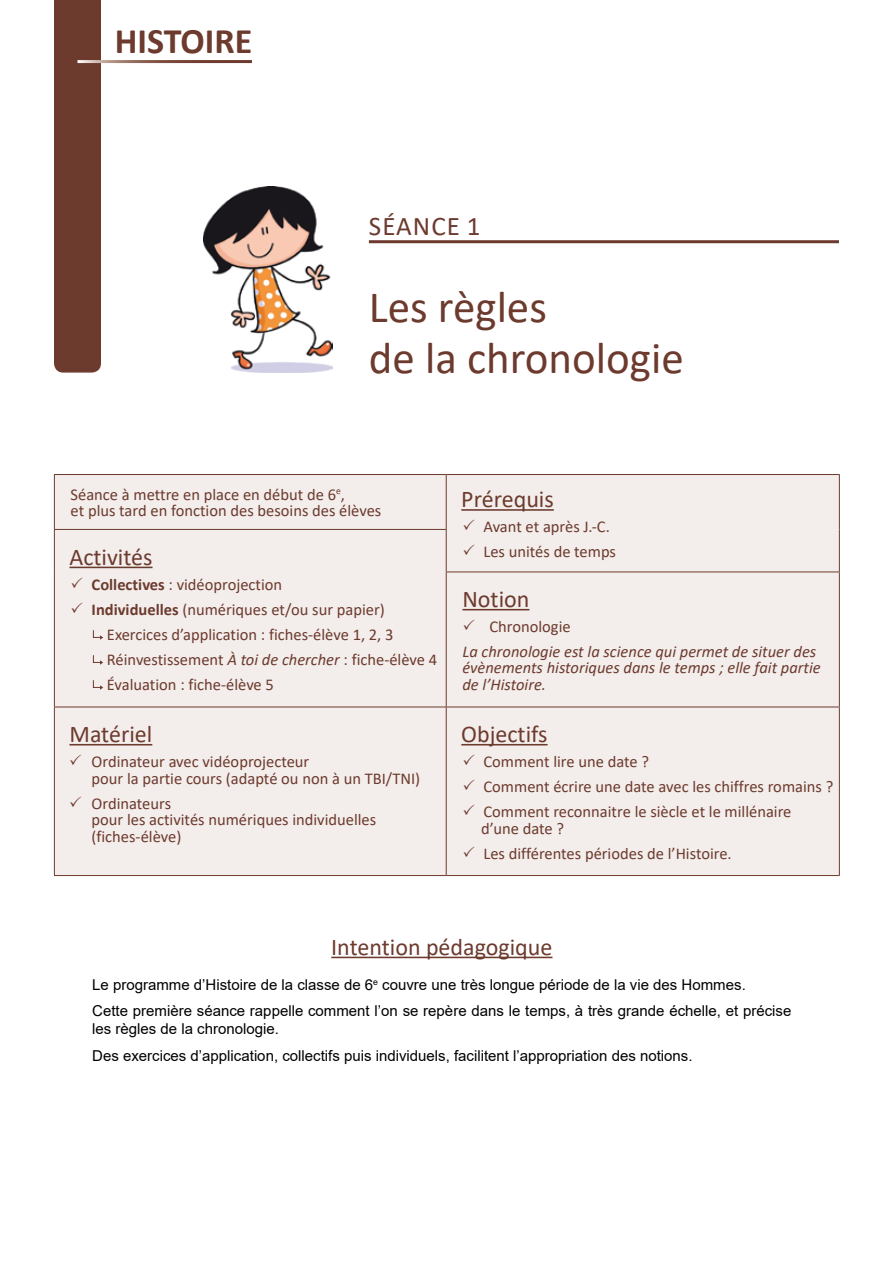
<style>
.page{position:relative;width:893px;height:1263px;background:#fff}
.page>*{position:absolute;margin:0;border:0;box-sizing:border-box;transform-origin:0 0}
.t1{font:45px/50.2px "Calibri";color:#6d3a2e}
.t2{font:700 36px "Calibri";color:#6d3a2e}
.t3{font:27px "Calibri";letter-spacing:.04em;color:#6d3a2e}
.t4{font:24px "Calibri";color:#6d3a2e}
.t5{font:16.5px/16.5px "Calibri";color:#6d3a2e}
.t6{font:italic 16.5px/16.5px "Calibri";color:#6d3a2e}
.t7{font:15px/26.5px "Arial";color:#000}
.s1{font-weight:700}
.s2{font-style:italic}
</style>
<div class="page">
<div style="left:55px;top:475px;width:784px;height:400px;background:#f3eeeb"></div>
<hr style="left:54px;top:475px;width:1px;height:54px;background:#6d3a2e">
<hr style="left:54px;top:530px;width:1px;height:42px;background:#6d3a2e">
<hr style="left:54px;top:572px;width:1px;height:135px;background:#6d3a2e">
<hr style="left:54px;top:474px;width:392px;height:1px;background:#6d3a2e">
<hr style="left:54px;top:529px;width:393px;height:1px;background:#6d3a2e">
<hr style="left:446px;top:475px;width:1px;height:54px;background:#6d3a2e">
<hr style="left:446px;top:530px;width:1px;height:42px;background:#6d3a2e">
<hr style="left:446px;top:474px;width:394px;height:1px;background:#6d3a2e">
<hr style="left:839px;top:475px;width:1px;height:54px;background:#6d3a2e">
<hr style="left:839px;top:529px;width:1px;height:43px;background:#6d3a2e">
<hr style="left:54px;top:707px;width:1px;height:168px;background:#6d3a2e">
<hr style="left:54px;top:707px;width:392px;height:1px;background:#6d3a2e">
<hr style="left:54px;top:875px;width:392px;height:1px;background:#6d3a2e">
<hr style="left:446px;top:572px;width:1px;height:135px;background:#6d3a2e">
<hr style="left:446px;top:707px;width:1px;height:168px;background:#6d3a2e">
<hr style="left:446px;top:572px;width:394px;height:1px;background:#6d3a2e">
<hr style="left:839px;top:572px;width:1px;height:135px;background:#6d3a2e">
<hr style="left:839px;top:707px;width:1px;height:168px;background:#6d3a2e">
<hr style="left:446px;top:707px;width:394px;height:1px;background:#6d3a2e">
<hr style="left:446px;top:875px;width:394px;height:1px;background:#6d3a2e">
<hr style="left:461px;top:509px;width:93px;height:2px;background:#6d3a2e">
<hr style="left:69px;top:567px;width:84px;height:1px;background:#6d3a2e">
<svg style="left:93px;top:629px;width:10px;height:11px"></svg>
<svg style="left:93px;top:654px;width:10px;height:11px"></svg>
<svg style="left:93px;top:679px;width:10px;height:11px"></svg>
<hr style="left:462px;top:609px;width:67px;height:1px;background:#6d3a2e">
<hr style="left:69px;top:744px;width:83px;height:1px;background:#6d3a2e">
<hr style="left:461px;top:744px;width:87px;height:1px;background:#6d3a2e">
<hr style="left:331px;top:957px;width:221px;height:1px;background:#6d3a2e">
<div style="left:54px;top:0;width:47px;height:373px;background:#6d3a2e"></div>
<img style="left:203px;top:186px;width:130px;height:187px">
<hr style="left:369px;top:240px;width:470px;height:3px;background:#6d3a2e">
<hr style="left:77px;top:60px;width:175px;height:3px;background:#fff">
<svg style="left:464px;top:519px;width:10px;height:11px"></svg>
<svg style="left:464px;top:544px;width:10px;height:11px"></svg>
<svg style="left:72px;top:577px;width:11px;height:10px"></svg>
<svg style="left:72px;top:602px;width:11px;height:10px"></svg>
<svg style="left:464px;top:619px;width:10px;height:11px"></svg>
<svg style="left:70px;top:754px;width:11px;height:11px"></svg>
<svg style="left:70px;top:796px;width:11px;height:10px"></svg>
<svg style="left:464px;top:754px;width:10px;height:11px"></svg>
<svg style="left:464px;top:779px;width:10px;height:11px"></svg>
<svg style="left:464px;top:804px;width:10px;height:11px"></svg>
<svg style="left:464px;top:846px;width:10px;height:10px"></svg>
<h2 class="t2" style="left:115px;top:15px;width:139px">HISTOIRE</h2>
<h3 class="t3" style="left:369px;top:207px;width:113px">SÉANCE 1</h3>
<h1 class="t1" style="left:369px;top:281px;width:316px">Les règles<br>de la chronologie</h1>
<p class="t5" style="left:71px;top:486px;width:312px">Séance à mettre en place en début de 6<sup>e</sup>,<br>et plus tard en fonction des besoins des élèves</p>
<h3 class="t4" style="left:461px;top:483px;width:94px">Prérequis</h3>
<p class="t5" style="left:483px;top:514px;width:134px;line-height:25px">Avant et après J.-C.<br>Les unités de temps</p>
<h3 class="t4" style="left:69px;top:540px;width:85px">Activités</h3>
<p class="t5" style="left:92px;top:575px;width:192px"><span class="s1">Collectives</span> : vidéoprojection</p>
<p class="t5" style="left:92px;top:600px;width:295px"><span class="s1">Individuelles</span> (numériques et/ou sur papier)</p>
<p class="t5" style="left:107px;top:625px;width:288px">Exercices d’application : fiches-élève 1, 2, 3</p>
<p class="t5" style="left:107px;top:651px;width:332px">Réinvestissement <span class="s2">À toi de chercher</span> : fiche-élève 4</p>
<p class="t5" style="left:107px;top:676px;width:169px">Évaluation : fiche-élève 5</p>
<h3 class="t4" style="left:462px;top:582px;width:68px">Notion</h3>
<p class="t5" style="left:489px;top:618px;width:83px">Chronologie</p>
<p class="t6" style="left:462px;top:642px;width:360px">La chronologie est la science qui permet de situer des évènements historiques dans le temps ; elle fait partie de l’Histoire.</p>
<h3 class="t4" style="left:69px;top:717px;width:84px">Matériel</h3>
<p class="t5" style="left:92px;top:753px;width:330px">Ordinateur avec vidéoprojecteur<br>pour la partie cours (adapté ou non à un TBI/TNI)</p>
<p class="t5" style="left:92px;top:794px;width:286px">Ordinateurs<br>pour les activités numériques individuelles (fiches-élève)</p>
<h3 class="t4" style="left:461px;top:717px;width:88px">Objectifs</h3>
<p class="t5" style="left:483px;top:748px;width:351px;line-height:25px">Comment lire une date ?<br>Comment écrire une date avec les chiffres romains ?<br>Comment reconnaitre le siècle et le millénaire</p>
<p class="t5" style="left:481px;top:815px;width:252px;line-height:25px">d’une date ?<br>Les différentes périodes de l’Histoire.</p>
<h3 class="t4" style="left:331px;top:930px;width:223px">Intention pédagogique</h3>
<p class="t7" style="left:92px;top:971px;width:701px">Le programme d’Histoire de la classe de 6<sup>e</sup> couvre une très longue période de la vie des Hommes.<br>Cette première séance rappelle comment l’on se repère dans le temps, à très grande échelle, et précise</p>
<p class="t7" style="left:92px;top:1015px;width:602px">les règles de la chronologie.<br>Des exercices d’application, collectifs puis individuels, facilitent l’appropriation des notions.</p>
</div>
